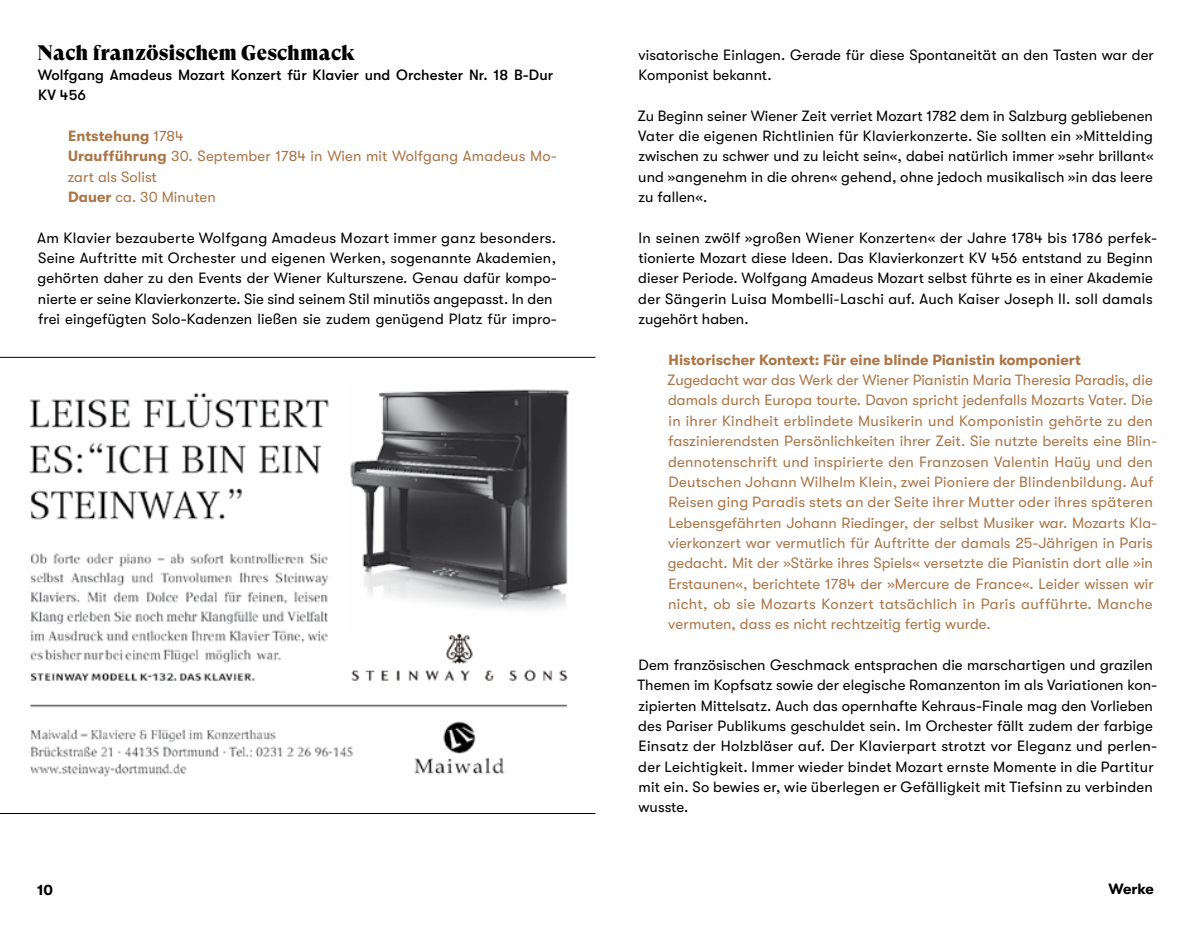
<style>
.page{position:relative;width:1191px;height:943px;background:#fff}
.page>*{position:absolute;margin:0;border:0;box-sizing:border-box;transform-origin:0 0}
.t1{font:21px "GT Super Display Super";letter-spacing:.005em;color:#000}
.t2{font:14.88px/20.3px "GT Walsheim";letter-spacing:.01em;color:#000}
.t3{font:14.88px/20.3px "GT Walsheim";letter-spacing:.005em;color:#ab7648}
.t4{font:500 14.88px/20.3px "GT Walsheim";letter-spacing:.005em;color:#000}
.t5{font:700 14.88px "GT Walsheim";letter-spacing:.005em;color:#ab7648}
.t6{font:700 14.88px "GT Walsheim";color:#000}
.s1{font-weight:700}
</style>
<div class="page">
<img style="left:29px;top:389px;width:541px;height:388px">
<hr style="left:0;top:357px;width:595px;height:1px;background:#000">
<hr style="left:0;top:813px;width:595px;height:1px;background:#000">
<h1 class="t1" style="left:37px;top:41px;width:320px">Nach französischem Geschmack</h1>
<p class="t4" style="left:38px;top:65px;width:517px">Wolfgang Amadeus Mozart Konzert für Klavier und Orchester Nr. 18 B-Dur<br>KV 456</p>
<p class="t3" style="left:68px;top:126px;width:490px"><span class="s1">Entstehung</span> 1784<br><span class="s1">Uraufführung</span> 30. September 1784 in Wien mit Wolfgang Amadeus Mo&shy;zart als Solist<br><span class="s1">Dauer</span> ca. 30 Minuten</p>
<p class="t2" style="left:37px;top:227px;width:521px">Am Klavier bezauberte Wolfgang Amadeus Mozart immer ganz besonders.<br>Seine Auftritte mit Orchester und eigenen Werken, sogenannte Akademien, gehörten daher zu den Events der Wiener Kulturszene. Genau dafür kompo&shy;nierte er seine Klavierkonzerte. Sie sind seinem Stil minutiös angepasst. In den frei eingefügten Solo-Kadenzen ließen sie zudem genügend Platz für impro-</p>
<p class="t2" style="left:638px;top:44px;width:517px">visatorische Einlagen. Gerade für diese Spontaneität an den Tasten war der<br>Komponist bekannt.</p>
<p class="t2" style="left:637px;top:105px;width:517px;text-align:justify">Zu Beginn seiner Wiener Zeit verriet Mozart 1782 dem in Salzburg gebliebenen Vater die eigenen Richtlinien für Klavierkonzerte. Sie sollten ein »Mittelding zwischen zu schwer und zu leicht sein«, dabei natürlich immer »sehr brillant« und »angenehm in die ohren« gehend, ohne jedoch musikalisch »in das leere zu fallen«.</p>
<p class="t2" style="left:638px;top:227px;width:520px">In seinen zwölf »großen Wiener Konzerten« der Jahre 1784 bis 1786 perfek&shy;tionierte Mozart diese Ideen. Das Klavierkonzert KV 456 entstand zu Beginn dieser Periode. Wolfgang Amadeus Mozart selbst führte es in einer Akademie der Sängerin Luisa Mombelli-Laschi auf. Auch Kaiser Joseph II. soll damals zugehört haben.</p>
<p class="t5" style="left:668px;top:351px;width:414px">Historischer Kontext: Für eine blinde Pianistin komponiert</p>
<p class="t3" style="left:667px;top:370px;width:492px">Zugedacht war das Werk der Wiener Pianistin Maria Theresia Paradis, die damals durch Europa tourte. Davon spricht jedenfalls Mozarts Vater. Die in ihrer Kindheit erblindete Musikerin und Komponistin gehörte zu den faszinierendsten Persönlichkeiten ihrer Zeit. Sie nutzte bereits eine Blin&shy;dennotenschrift und inspirierte den Franzosen Valentin Haüy und den Deutschen Johann Wilhelm Klein, zwei Pioniere der Blindenbildung. Auf Reisen ging Paradis stets an der Seite ihrer Mutter oder ihres späteren Lebensgefährten Johann Riedinger, der selbst Musiker war. Mozarts Kla&shy;vierkonzert war vermutlich für Auftritte der damals 25-Jährigen in Paris gedacht. Mit der »Stärke ihres Spiels« versetzte die Pianistin dort alle »in Erstaunen«, berichtete 1784 der »Mercure de France«. Leider wissen wir nicht, ob sie Mozarts Konzert tatsächlich in Paris aufführte. Manche vermuten, dass es nicht rechtzeitig fertig wurde.</p>
<p class="t2" style="left:637px;top:655px;width:521px">Dem französischen Geschmack entsprachen die marschartigen und grazilen Themen im Kopfsatz sowie der elegische Romanzenton im als Variationen kon&shy;zipierten Mittelsatz. Auch das opernhafte Kehraus-Finale mag den Vorlieben des Pariser Publikums geschuldet sein. Im Orchester fällt zudem der farbige Einsatz der Holzbläser auf. Der Klavierpart strotzt vor Eleganz und perlen&shy;der Leichtigkeit. Immer wieder bindet Mozart ernste Momente in die Partitur mit ein. So bewies er, wie überlegen er Gefälligkeit mit Tiefsinn zu verbinden wusste.</p>
<p class="t6" style="left:37px;top:881px;width:18px">10</p>
<p class="t6" style="left:1108px;top:880px;width:47px">Werke</p>
</div>
